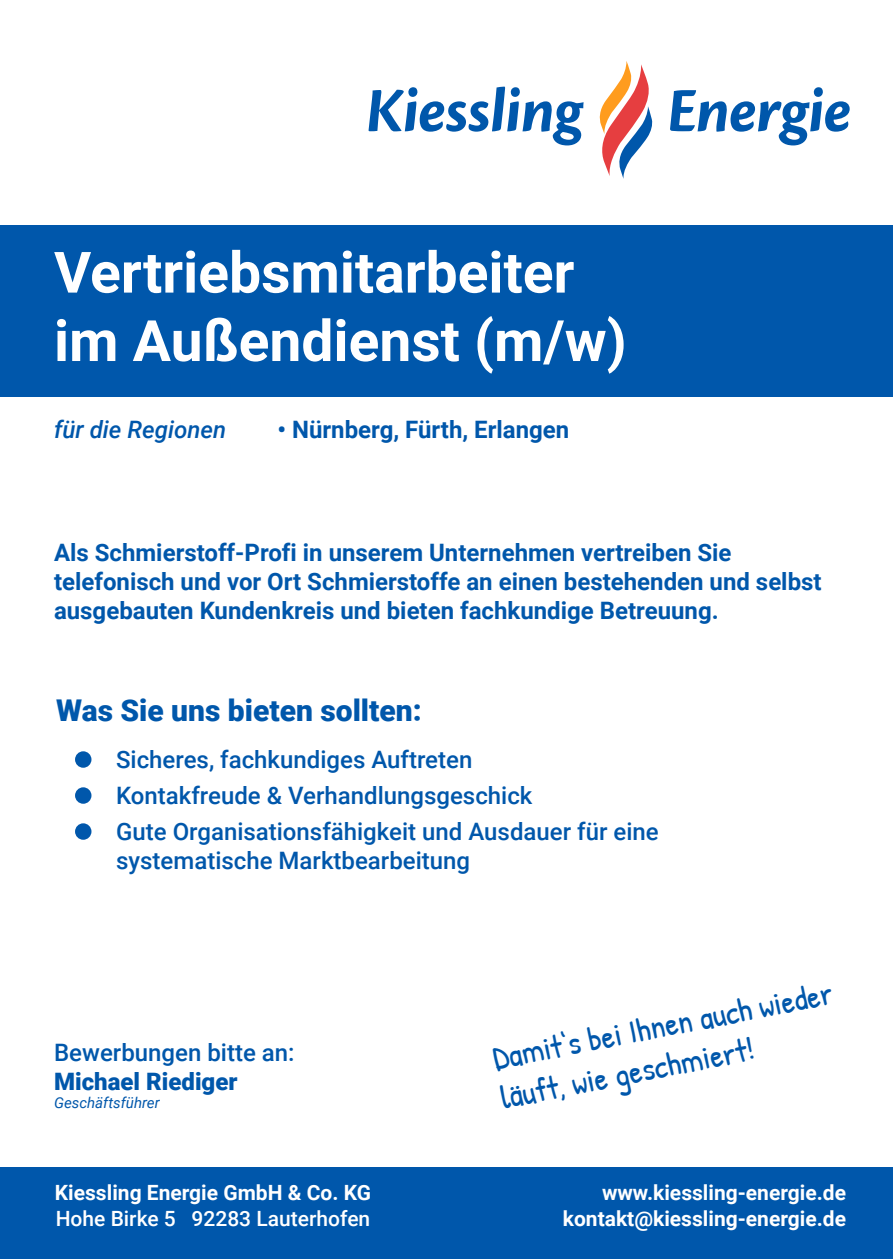
<style>
.page{position:relative;width:893px;height:1259px;background:#fff}
.page>*{position:absolute;margin:0;border:0;box-sizing:border-box;transform-origin:0 0}
.t1{font:700 57px/68.4px "Roboto";color:#fff}
.t2{font:33px/39.6px "Patrick Hand";color:#0057ab}
.t3{font:900 30px "Roboto";color:#0057ab}
.t4{font:700 24px/28.8px "Roboto";color:#0057ab}
.t5{font:500 24px/36px "Roboto";color:#0057ab}
.t6{font:900 24px "Roboto";color:#0057ab}
.t7{font:italic 500 24px "Roboto";color:#0057ab}
.t8{font:700 21px/25.2px "Roboto";color:#fff;text-align:right}
.t9{font:500 21px "Roboto";color:#fff}
.t10{font:italic 15px "Roboto";color:#0057ab}
</style>
<div class="page">
<div style="left:0;top:1167px;width:893px;height:92px;background:#0057ab"></div>
<div style="left:0;top:225px;width:893px;height:171px;background:#0057ab"></div>
<svg style="left:368px;top:87px;width:216px;height:58px"></svg>
<svg style="left:670px;top:87px;width:180px;height:58px"></svg>
<svg style="left:599px;top:61px;width:54px;height:118px"></svg>
<div style="left:75px;top:751px;width:16px;height:16px;background:#0057ab;border-radius:50%"></div>
<div style="left:75px;top:787px;width:16px;height:16px;background:#0057ab;border-radius:50%"></div>
<div style="left:75px;top:823px;width:16px;height:16px;background:#0057ab;border-radius:50%"></div>
<h1 class="t1" style="left:54px;top:236px;width:574px">Vertriebsmitarbeiter im Außendienst (m/w)</h1>
<p class="t7" style="left:54px;top:413px;width:174px">für die Regionen</p>
<p class="t4" style="left:278px;top:414px;width:293px">• Nürnberg, Fürth, Erlangen</p>
<p class="t4" style="left:54px;top:537px;width:769px">Als Schmierstoff-Profi in unserem Unternehmen vertreiben Sie telefonisch und vor Ort Schmierstoffe an einen bestehenden und selbst ausgebauten Kundenkreis und bieten fachkundige Betreuung.</p>
<p class="t3" style="left:56px;top:689px;width:367px">Was Sie uns bieten sollten:</p>
<p class="t5" style="left:116px;top:740px;width:544px">Sicheres, fachkundiges Auftreten<br>Kontakfreude &amp; Verhandlungsgeschick<br>Gute Organisationsfähigkeit und Ausdauer für eine</p>
<p class="t5" style="left:116px;top:841px;width:356px">systematische Marktbearbeitung</p>
<p class="t5" style="left:54px;top:1033px;width:242px">Bewerbungen bitte an:</p>
<p class="t6" style="left:54px;top:1064px;width:185px">Michael Riediger</p>
<p class="t10" style="left:54px;top:1091px;width:107px">Geschäftsführer</p>
<p class="t8" style="left:55px;top:1179px;width:318px">Kiessling Energie GmbH &amp; Co. KG</p>
<p class="t9" style="left:56px;top:1203px;width:316px">Hohe Birke 5 92283 Lauterhofen</p>
<h2 class="t2" style="left:489px;top:1038px;width:347px;rotate:-11deg">Damit‘s bei Ihnen auch wieder läuft, wie geschmiert!</h2>
<p class="t8" style="left:563px;top:1179px;width:285px">www.kiessling-energie.de kontakt@kiessling-energie.de</p>
</div>
